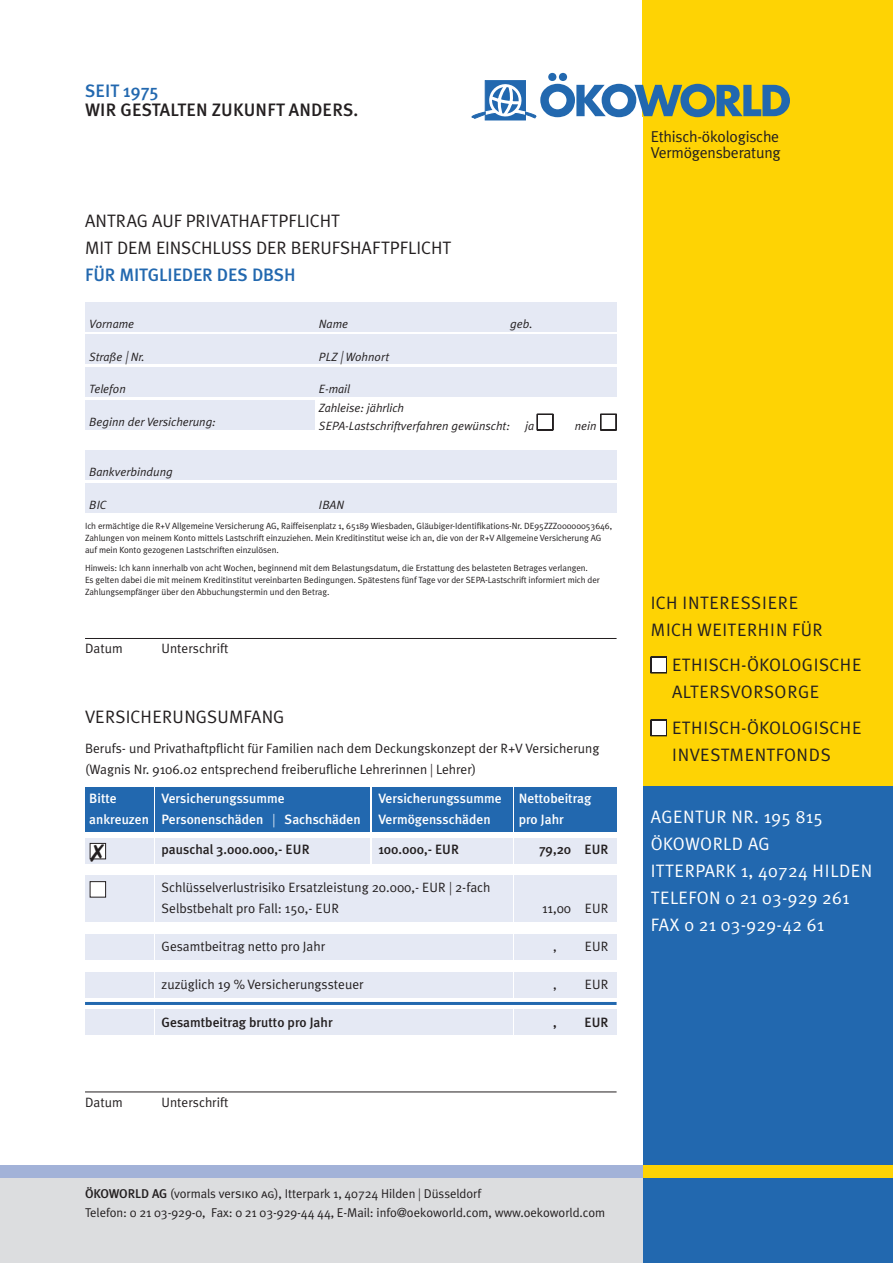
<style>
.page{position:relative;width:893px;height:1263px;background:#fff}
.page>*{position:absolute;margin:0;border:0;box-sizing:border-box;transform-origin:0 0}
.t1{font:18px/27px "Meta Plus Normal";letter-spacing:.02em;color:#231f20}
.t2{font:18px/27px "Meta Plus Normal";letter-spacing:.02em;color:#fff}
.t3{font:500 18px "Meta Plus";letter-spacing:-.005em;color:#2268af}
.t4{font:500 18px "Meta Plus";letter-spacing:.01em;color:#231f20}
.t5{font:18px "Meta Plus Normal";color:#231f20}
.t6{font:15.75px/16.5px "Meta Plus Normal";letter-spacing:-.015em;color:#231f20}
.t7{font:13.5px/21px "Meta Plus Normal";color:#231f20}
.t8{font:500 13.5px "Meta Plus";color:#fff}
.t9{font:500 13.5px "Meta Plus";color:#231f20}
.t10{font:12.75px/19.5px "Meta Plus Normal";letter-spacing:-.005em;color:#231f20}
.t11{font:italic 12px/17.5px "Meta Plus Normal";color:#231f20}
.t12{font:9px/12px "Meta Plus Normal";letter-spacing:-.005em;color:#231f20}
.s1{font-family:"Frutiger";font-weight:300;font-stretch:condensed;font-size:13.5px}
.s2{font-family:"Frutiger";font-weight:300;font-stretch:condensed}
.s3{font-family:"Meta Plus";font-weight:500}
.s4{font-family:"Meta Plus Normal Caps"}
</style>
<div class="page">
<div style="left:0;top:1174px;width:893px;height:89px;background:#dcdddf"></div>
<div style="left:0;top:1165px;width:893px;height:13px;background:#a2b2d8"></div>
<div style="left:644px;top:0;width:249px;height:1263px;background:#fed304"></div>
<div style="left:644px;top:787px;width:249px;height:476px;background:#2268af"></div>
<div style="left:643px;top:0;width:250px;height:116px;background:#fed304"></div>
<div style="left:644px;top:1165px;width:249px;height:13px;background:#fed304"></div>
<div style="left:485px;top:81px;width:40px;height:39px;background:#2268af"></div>
<svg style="left:472px;top:73px;width:318px;height:46px"></svg>
<hr style="left:85px;top:1092px;width:532px;height:1px;background:#231f20">
<hr style="left:85px;top:638px;width:532px;height:1px;background:#231f20">
<hr style="left:85px;top:1002px;width:532px;height:3px;background:#2268af">
<svg style="left:536px;top:414px;width:18px;height:17px"></svg>
<svg style="left:600px;top:414px;width:17px;height:17px"></svg>
<div style="left:85px;top:302px;width:532px;height:29px;background:#e5e9f4"></div>
<div style="left:85px;top:334px;width:532px;height:30px;background:#e5e9f4"></div>
<div style="left:85px;top:450px;width:532px;height:30px;background:#e5e9f4"></div>
<div style="left:85px;top:483px;width:532px;height:29px;background:#e5e9f4"></div>
<div style="left:372px;top:787px;width:140px;height:45px;background:#2268af"></div>
<div style="left:372px;top:839px;width:140px;height:25px;background:#e5e9f4"></div>
<div style="left:155px;top:787px;width:215px;height:45px;background:#2268af"></div>
<div style="left:155px;top:839px;width:215px;height:25px;background:#e5e9f4"></div>
<div style="left:155px;top:934px;width:357px;height:25px;background:#e5e9f4"></div>
<div style="left:155px;top:972px;width:357px;height:25px;background:#e5e9f4"></div>
<div style="left:155px;top:1009px;width:357px;height:26px;background:#e5e9f4"></div>
<div style="left:155px;top:875px;width:357px;height:47px;background:#e5e9f4"></div>
<div style="left:514px;top:787px;width:103px;height:45px;background:#2268af"></div>
<div style="left:514px;top:839px;width:103px;height:25px;background:#e5e9f4"></div>
<div style="left:514px;top:934px;width:103px;height:25px;background:#e5e9f4"></div>
<div style="left:514px;top:972px;width:103px;height:25px;background:#e5e9f4"></div>
<div style="left:514px;top:1009px;width:103px;height:26px;background:#e5e9f4"></div>
<div style="left:514px;top:875px;width:103px;height:47px;background:#e5e9f4"></div>
<div style="left:85px;top:787px;width:68px;height:45px;background:#2268af"></div>
<div style="left:85px;top:839px;width:68px;height:25px;background:#e5e9f4"></div>
<div style="left:85px;top:934px;width:68px;height:25px;background:#e5e9f4"></div>
<div style="left:85px;top:972px;width:68px;height:25px;background:#e5e9f4"></div>
<div style="left:85px;top:1009px;width:68px;height:26px;background:#e5e9f4"></div>
<div style="left:85px;top:875px;width:68px;height:47px;background:#e5e9f4"></div>
<div style="left:85px;top:400px;width:229px;height:30px;background:#e5e9f4"></div>
<div style="left:85px;top:367px;width:532px;height:30px;background:#e5e9f4"></div>
<div style="left:90px;top:843px;width:16px;height:16px;border:1px solid #231f20"></div>
<div style="left:90px;top:882px;width:16px;height:15px;background:#fff"></div>
<div style="left:90px;top:881px;width:16px;height:16px;border:1px solid #231f20"></div>
<svg style="left:650px;top:656px;width:17px;height:17px"></svg>
<svg style="left:650px;top:719px;width:17px;height:17px"></svg>
<svg style="left:91px;top:844px;width:13px;height:16px"></svg>
<h1 class="t3" style="left:85px;top:80px;width:75px">seit 1975</h1>
<h1 class="t4" style="left:85px;top:99px;width:275px">wir gestalten zukunft anders.</h1>
<h1 class="t1" style="left:85px;top:207px;width:368px">antrag auf privathaftpflicht<br>mit dem einschluss der berufshaftpflicht</h1>
<h1 class="t3" style="left:85px;top:264px;width:212px">für mitglieder des dbsh</h1>
<h3 class="t11" style="left:89px;top:315px;width:46px">Vorname</h3>
<h3 class="t11" style="left:319px;top:315px;width:31px">Name</h3>
<h3 class="t11" style="left:510px;top:315px;width:24px">geb.</h3>
<h3 class="t11" style="left:89px;top:348px;width:57px">Straße <span class="s1">|</span>Nr.</h3>
<h3 class="t11" style="left:319px;top:348px;width:72px">PLZ <span class="s1">|</span>Wohnort</h3>
<h3 class="t11" style="left:89px;top:380px;width:38px">Telefon</h3>
<h3 class="t11" style="left:319px;top:380px;width:33px">E-mail</h3>
<h3 class="t11" style="left:89px;top:413px;width:128px">Beginn der Versicherung:</h3>
<h3 class="t11" style="left:319px;top:399px;width:193px">Zahleise: jährlich<br>SEPA-Lastschriftverfahren gewünscht:</h3>
<h3 class="t11" style="left:525px;top:417px;width:11px">ja</h3>
<h3 class="t11" style="left:575px;top:417px;width:23px">nein</h3>
<h3 class="t11" style="left:89px;top:463px;width:85px">Bankverbindung</h3>
<h3 class="t11" style="left:89px;top:495px;width:19px">BIC</h3>
<h3 class="t11" style="left:319px;top:495px;width:27px">IBAN</h3>
<p class="t12" style="left:85px;top:520px;width:529px">I ch ermächtige die R+V Allgemeine Versicherung AG , Raiffeisenplatz 1, 65189 Wiesbaden, Gläubiger-I dentifikations-N r. D E95ZZZ00000053646,<br>Zahlungen von meinem Konto mittels Lastschrift einzuziehen. Mein Kreditinstitut weise ich an, die von der R+V Allgemeine Versicherung AG<br>auf mein Konto gezogenen Lastschriften einzulösen.</p>
<p class="t12" style="left:85px;top:562px;width:516px">H inweis: I ch kann innerhalb von acht Wochen, beginnend mit dem Belastungsdatum, die Erstattung des belasteten Betrages verlangen.<br>Es gelten dabei die mit meinem Kreditinstitut vereinbarten Bedingungen. Spätestens fünf Tage vor der SEPA-Lastschrift informiert mich der<br>Zahlungsempfänger über den Abbuchungstermin und den Betrag.</p>
<h3 class="t7" style="left:85px;top:638px;width:62px">Datum U</h3>
<h3 class="t7" style="left:170px;top:638px;width:60px">nterschrift</h3>
<h1 class="t5" style="left:85px;top:706px;width:201px">versicherungsumfang</h1>
<h3 class="t7" style="left:85px;top:737px;width:516px">Berufs- und Privathaftpflicht für Familien nach dem Deckungskonzept der R+V Versicherung (Wagnis N r. 9106.02 entsprechend freiberufliche Lehrerinnen <span class="s2">|</span> Lehrer)</h3>
<h3 class="t8" style="left:89px;top:790px;width:29px">Bitte</h3>
<h3 class="t8" style="left:162px;top:790px;width:125px">Versicherungssumme</h3>
<h3 class="t8" style="left:378px;top:790px;width:215px">Versicherungssumme N ettobeitrag</h3>
<h3 class="t8" style="left:89px;top:811px;width:273px">ankreuzen Personenschäden <span class="s2">|</span> Sachschäden</h3>
<h3 class="t8" style="left:378px;top:811px;width:114px">Vermögensschäden</h3>
<h3 class="t8" style="left:519px;top:811px;width:47px">pro Jahr</h3>
<h3 class="t9" style="left:162px;top:841px;width:131px">pauschal 3.000.000,- EUR</h3>
<h3 class="t9" style="left:378px;top:841px;width:63px">100.000,- EUR</h3>
<h3 class="t9" style="left:539px;top:841px;width:43px">79,20 EUR</h3>
<h3 class="t7" style="left:162px;top:876px;width:330px">Schlüsselverlustrisiko Ersatzleistung 20.000,- EUR <span class="s2">|</span> 2-fach<br>Selbstbehalt pro Fall: 150,- EUR</h3>
<h3 class="t7" style="left:542px;top:897px;width:59px">11,00 EUR</h3>
<h3 class="t7" style="left:162px;top:935px;width:165px">G esamtbeitrag netto pro Jahr</h3>
<h3 class="t7" style="left:553px;top:935px;width:5px">,</h3>
<h3 class="t7" style="left:585px;top:935px;width:16px">EUR</h3>
<h3 class="t7" style="left:162px;top:973px;width:204px">zuzüglich 19 % Versicherungssteuer</h3>
<h3 class="t7" style="left:553px;top:973px;width:5px">,</h3>
<h3 class="t7" style="left:585px;top:973px;width:16px">EUR</h3>
<h3 class="t9" style="left:162px;top:1014px;width:173px">Gesamtbeitrag brutto pro Jahr</h3>
<h3 class="t9" style="left:553px;top:1014px;width:18px">, EUR</h3>
<h3 class="t7" style="left:85px;top:1091px;width:62px">Datum U</h3>
<h3 class="t7" style="left:170px;top:1091px;width:60px">nterschrift</h3>
<h3 class="t10" style="left:85px;top:1183px;width:522px"><span class="s3">ökoworld AG</span> (vormals ver<span class="s4">siko ag)</span>, Itterpark 1, 40724 H ilden <span class="s2">|</span> D üsseldorf<br>Telefon: 0 21 03-929-0, Fax: 0 21 03-929-44 44, E-Mail: info@oekoworld.com, www.oekoworld.com</h3>
<h2 class="t6" style="left:651px;top:128px;width:131px">Ethisch-ökologische<br>Vermögensberatung</h2>
<h1 class="t1" style="left:651px;top:589px;width:173px">ich interessiere mich weiterhin für</h1>
<h1 class="t1" style="left:672px;top:651px;width:188px;text-indent:-21px">ethisch-ökologische alte rsvo rsorge</h1>
<h1 class="t1" style="left:651px;top:714px;width:210px;text-align:center">ethisch-ökologische investme ntfonds</h1>
<h1 class="t2" style="left:651px;top:803px;width:44px">AGENTUR</h1>
<h1 class="t2" style="left:731px;top:803px;width:93px">NR. 195 815</h1>
<h1 class="t2" style="left:651px;top:830px;width:73px">ÖKOWORLD</h1>
<h1 class="t2" style="left:651px;top:830px;width:223px;text-indent:97px">ag<br>itte rpark 1, 40724 hilden telefon 0 21 03-929 261 fax 0 21 03-929-42 61</h1>
</div>
